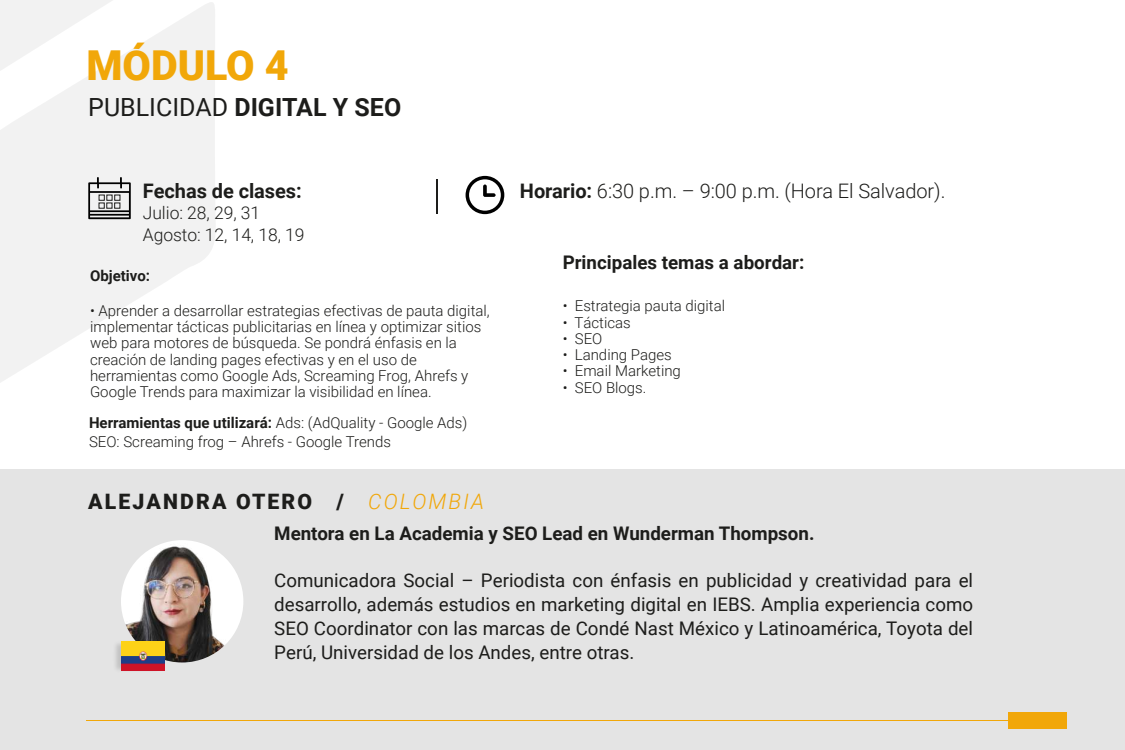
<style>
.page{position:relative;width:1125px;height:750px;background:#fff}
.page>*{position:absolute;margin:0;border:0;box-sizing:border-box;transform-origin:0 0}
.t1{font:900 41.25px "Roboto";color:#f1a709}
.t2{font:700 25px "Roboto";color:#1d1d1b}
.t3{font:900 21.25px "Roboto";letter-spacing:.1em;color:#1d1d1b}
.t4{font:300 20px "Roboto";letter-spacing:-.005em;color:#1d1d1b}
.t5{font:700 20px "Roboto";letter-spacing:-.005em;color:#1d1d1b}
.t6{font:18.75px/23.8px "Roboto";color:#1d1d1b;text-align:justify}
.t7{font:700 18.75px "Roboto";color:#1d1d1b}
.t8{font:300 17.5px/21.2px "Roboto";letter-spacing:-.005em;color:#1d1d1b}
.t9{font:300 15px/16.2px "Roboto";color:#1d1d1b}
.t10{font:700 15px "Roboto";color:#1d1d1b}
.s1{font-weight:400}
.s2{font-weight:700}
.s3{font-weight:300;font-style:italic;color:#f1a709}
</style>
<div class="page">
<div style="left:0;top:470px;width:1125px;height:280px;background:#e4e4e4"></div>
<img style="left:121px;top:540px;width:122px;height:123px;border-radius:61px">
<svg style="left:0;top:139px;width:215px;height:243px;fill:#f2f2f2"></svg>
<svg style="left:0;top:0;width:215px;height:139px"></svg>
<svg style="left:88px;top:177px;width:43px;height:42px"></svg>
<svg style="left:466px;top:176px;width:38px;height:38px"></svg>
<hr style="left:86px;top:721px;width:924px;height:1px;background:#f1a709">
<div style="left:1009px;top:713px;width:58px;height:16px;background:#f1a709"></div>
<hr style="left:436px;top:180px;width:1px;height:34px;background:#1d1d1b">
<img style="left:115px;top:599px;width:88px;height:72px">
<img style="left:121px;top:642px;width:43px;height:29px">
<h1 class="t1" style="left:86px;top:36px;width:204px">MÓDULO 4</h1>
<h2 class="t2" style="left:88px;top:89px;width:314px"><span class="s1">PUBLICIDAD</span> DIGITAL Y SEO</h2>
<h3 class="t5" style="left:143px;top:177px;width:160px">Fechas de clases:</h3>
<p class="t8" style="left:143px;top:202px;width:163px">Julio: 28, 29, 31<br>Agosto: 12, 14, 18, 19</p>
<p class="t10" style="left:90px;top:265px;width:62px">Objetivo:</p>
<p class="t9" style="left:90px;top:302px;width:401px">• Aprender a desarrollar estrategias efectivas de pauta digital, implementar tácticas publicitarias en línea y optimizar sitios web para motores de búsqueda. Se pondrá énfasis en la creación de landing pages efectivas y en el uso de herramientas como Google Ads, Screaming Frog, Ahrefs y Google Trends para maximizar la visibilidad en línea.</p>
<p class="t9" style="left:89px;top:413px;width:380px;line-height:18.8px"><span class="s2">Herramientas que utilizará:</span> Ads: (AdQuality - Google Ads)<br>SEO: Screaming frog – Ahrefs - Google Trends</p>
<h3 class="t3" style="left:88px;top:487px;width:397px">ALEJANDRA OTERO / <span class="s3">COLOMBIA</span></h3>
<h3 class="t4" style="left:520px;top:177px;width:427px"><span class="s2">Horario:</span> 6:30 p.m. – 9:00 p.m. (Hora El Salvador).</h3>
<p class="t7" style="left:563px;top:249px;width:243px">Principales temas a abordar:</p>
<p class="t9" style="left:563px;top:297px;width:164px">• Estrategia pauta digital</p>
<p class="t9" style="left:563px;top:314px;width:70px">• Tácticas</p>
<p class="t9" style="left:563px;top:330px;width:41px">• SEO</p>
<p class="t9" style="left:563px;top:346px;width:111px">• Landing Pages</p>
<p class="t9" style="left:563px;top:362px;width:120px">• Email Marketing</p>
<p class="t9" style="left:563px;top:379px;width:85px">• SEO Blogs.</p>
<p class="t7" style="left:274px;top:520px;width:542px">Mentora en La Academia y SEO Lead en Wunderman Thompson.</p>
<p class="t6" style="left:274px;top:568px;width:700px">Comunicadora Social – Periodista con énfasis en publicidad y creatividad para el desarrollo, además estudios en marketing digital en IEBS. Amplia experiencia como SEO Coordinator con las marcas de Condé Nast México y Latinoamérica, Toyota del Perú, Universidad de los Andes, entre otras.</p>
</div>
